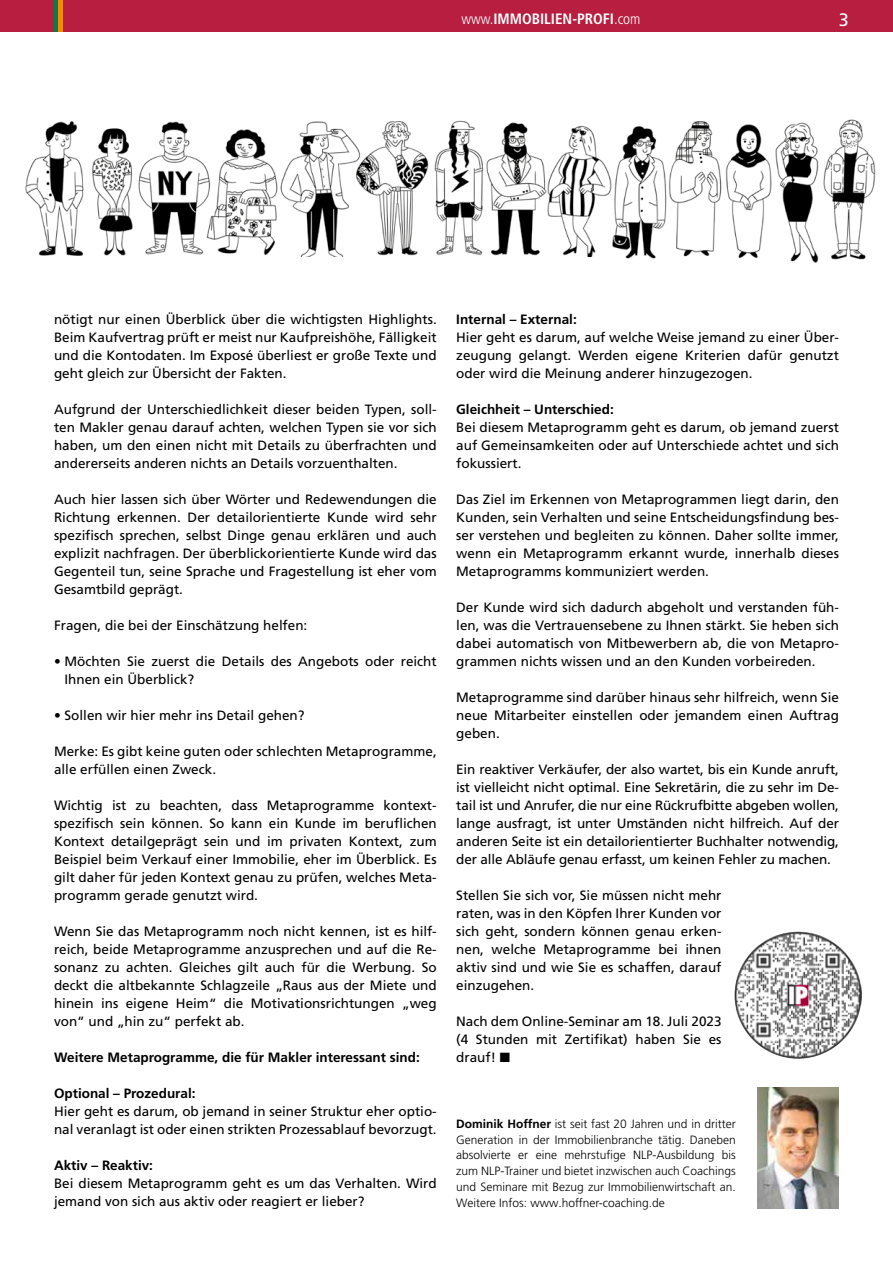
<style>
.page{position:relative;width:893px;height:1263px;background:#fff}
.page>*{position:absolute;margin:0;border:0;box-sizing:border-box;transform-origin:0 0}
.t1{font:18px "Frutiger LT Pro";color:#fff}
.t2{font:700 condensed 15px "Frutiger";color:#fff}
.t3{font:13.5px/18px "Frutiger LT Pro";color:#000;text-align:justify}
.t4{font:700 13.5px "Frutiger LT Pro";color:#000}
.t5{font:300 12px/15.8px "Frutiger LT Pro";color:#000;text-align:justify}
.s1{font-weight:300}
.s2{font-weight:700}
</style>
<div class="page">
<div style="left:0;top:0;width:893px;height:31px;background:#b71e3f"></div>
<img style="left:757px;top:1087px;width:82px;height:121px">
<hr style="left:54px;top:0;width:4px;height:31px;background:#007f4c">
<div style="left:58px;top:0;width:5px;height:31px;background:#f18a0c"></div>
<img style="left:734px;top:931px;width:128px;height:128px;border-radius:64px">
<img style="left:25px;top:119px;width:851px;height:144px">
<div style="left:28px;top:258px;width:573px;height:33px;background:#fff"></div>
<p class="t2" style="left:461px;top:10px;width:181px"><span class="s1">www.</span>IMMOBILIEN-PROFI<span class="s1">.com</span></p>
<h1 class="t1" style="left:839px;top:9px;width:12px">3</h1>
<p class="t3" style="left:54px;top:310px;width:384px">nötigt nur einen Überblick über die wichtigsten Highlights.<br>Beim Kaufvertrag prüft er meist nur Kaufpreishöhe, Fälligkeit und die Kontodaten. Im Exposé überliest er große Texte und geht gleich zur Übersicht der Fakten.</p>
<p class="t3" style="left:54px;top:400px;width:384px">Aufgrund der Unterschiedlichkeit dieser beiden Typen, soll&shy;ten Makler genau darauf achten, welchen Typen sie vor sich haben, um den einen nicht mit Details zu überfrachten und andererseits anderen nichts an Details vorzuenthalten.</p>
<p class="t3" style="left:54px;top:490px;width:384px">Auch hier lassen sich über Wörter und Redewendungen die Richtung erkennen. Der detailorientierte Kunde wird sehr spezifisch sprechen, selbst Dinge genau erklären und auch explizit nachfragen. Der überblickorientierte Kunde wird das Gegenteil tun, seine Sprache und Fragestellung ist eher vom Gesamtbild geprägt.</p>
<p class="t3" style="left:54px;top:616px;width:255px">Fragen, die bei der Einschätzung helfen:</p>
<p class="t3" style="left:65px;top:652px;width:374px;text-indent:-11px">• Möchten Sie zuerst die Details des Angebots oder reicht<br>Ihnen ein Überblick?</p>
<p class="t3" style="left:54px;top:706px;width:252px">• Sollen wir hier mehr ins Detail gehen?</p>
<p class="t3" style="left:54px;top:742px;width:384px">Merke: Es gibt keine guten oder schlechten Metaprogramme, alle erfüllen einen Zweck.</p>
<p class="t3" style="left:54px;top:796px;width:384px">Wichtig ist zu beachten, dass Metaprogramme kontext&shy;spezifisch sein können. So kann ein Kunde im beruflichen Kontext detailgeprägt sein und im privaten Kontext, zum Beispiel beim Verkauf einer Immobilie, eher im Überblick. Es gilt daher für jeden Kontext genau zu prüfen, welches Meta&shy;programm gerade genutzt wird.</p>
<p class="t3" style="left:54px;top:922px;width:384px">Wenn Sie das Metaprogramm noch nicht kennen, ist es hilf&shy;reich, beide Metaprogramme anzusprechen und auf die Re&shy;sonanz zu achten. Gleiches gilt auch für die Werbung. So deckt die altbekannte Schlagzeile „Raus aus der Miete und hinein ins eigene Heim“ die Motivationsrichtungen „weg von“ und „hin zu“ perfekt ab.</p>
<p class="t4" style="left:54px;top:1049px;width:367px">Weitere Metaprogramme, die für Makler interessant sind:</p>
<p class="t4" style="left:54px;top:1085px;width:143px">Optional – Prozedural:</p>
<p class="t3" style="left:54px;top:1102px;width:384px">Hier geht es darum, ob jemand in seiner Struktur eher optio&shy;nal veranlagt ist oder einen strikten Prozessablauf bevorzugt.</p>
<p class="t4" style="left:54px;top:1157px;width:101px">Aktiv – Reaktiv:</p>
<p class="t3" style="left:54px;top:1174px;width:384px">Bei diesem Metaprogramm geht es um das Verhalten. Wird jemand von sich aus aktiv oder reagiert er lieber?</p>
<p class="t4" style="left:456px;top:311px;width:122px">Internal – External:</p>
<p class="t3" style="left:456px;top:328px;width:384px">Hier geht es darum, auf welche Weise jemand zu einer Über&shy;zeugung gelangt. Werden eigene Kriterien dafür genutzt oder wird die Meinung anderer hinzugezogen.</p>
<p class="t4" style="left:456px;top:401px;width:159px">Gleichheit – Unterschied:</p>
<p class="t3" style="left:456px;top:418px;width:384px">Bei diesem Metaprogramm geht es darum, ob jemand zuerst auf Gemeinsamkeiten oder auf Unterschiede achtet und sich fokussiert.</p>
<p class="t3" style="left:456px;top:490px;width:384px">Das Ziel im Erkennen von Metaprogrammen liegt darin, den Kunden, sein Verhalten und seine Entscheidungsfindung bes&shy;ser verstehen und begleiten zu können. Daher sollte immer, wenn ein Metaprogramm erkannt wurde, innerhalb dieses Metaprogramms kommuniziert werden.</p>
<p class="t3" style="left:456px;top:598px;width:384px">Der Kunde wird sich dadurch abgeholt und verstanden füh&shy;len, was die Vertrauensebene zu Ihnen stärkt. Sie heben sich dabei automatisch von Mitbewerbern ab, die von Metapro&shy;grammen nichts wissen und an den Kunden vorbeireden.</p>
<p class="t3" style="left:456px;top:688px;width:384px">Metaprogramme sind darüber hinaus sehr hilfreich, wenn Sie neue Mitarbeiter einstellen oder jemandem einen Auftrag geben.</p>
<p class="t3" style="left:456px;top:760px;width:384px">Ein reaktiver Verkäufer, der also wartet, bis ein Kunde anruft, ist vielleicht nicht optimal. Eine Sekretärin, die zu sehr im De&shy;tail ist und Anrufer, die nur eine Rückrufbitte abgeben wollen, lange ausfragt, ist unter Umständen nicht hilfreich. Auf der anderen Seite ist ein detailorientierter Buchhalter notwendig, der alle Abläufe genau erfasst, um keinen Fehler zu machen.</p>
<p class="t3" style="left:456px;top:886px;width:267px">Stellen Sie sich vor, Sie müssen nicht mehr raten, was in den Köpfen Ihrer Kunden vor sich geht, sondern können genau erken&shy;nen, welche Metaprogramme bei ihnen aktiv sind und wie Sie es schaffen, darauf einzugehen.</p>
<p class="t3" style="left:456px;top:1012px;width:267px">Nach dem Online-Seminar am 18. Juli 2023 (4 Stunden mit Zertifikat) haben Sie es drauf! ■</p>
<p class="t5" style="left:456px;top:1116px;width:281px"><span class="s2">Dominik Hoffner</span> ist seit fast 20 Jahren und in dritter Generation in der Immobilienbranche tätig. Daneben absolvierte er eine mehrstufige NLP-Ausbildung bis zum NLP-Trainer und bietet inzwischen auch Coachings und Seminare mit Bezug zur Immobilienwirtschaft an.<br>Weitere Infos: www.hoffner-coaching.de</p>
</div>
